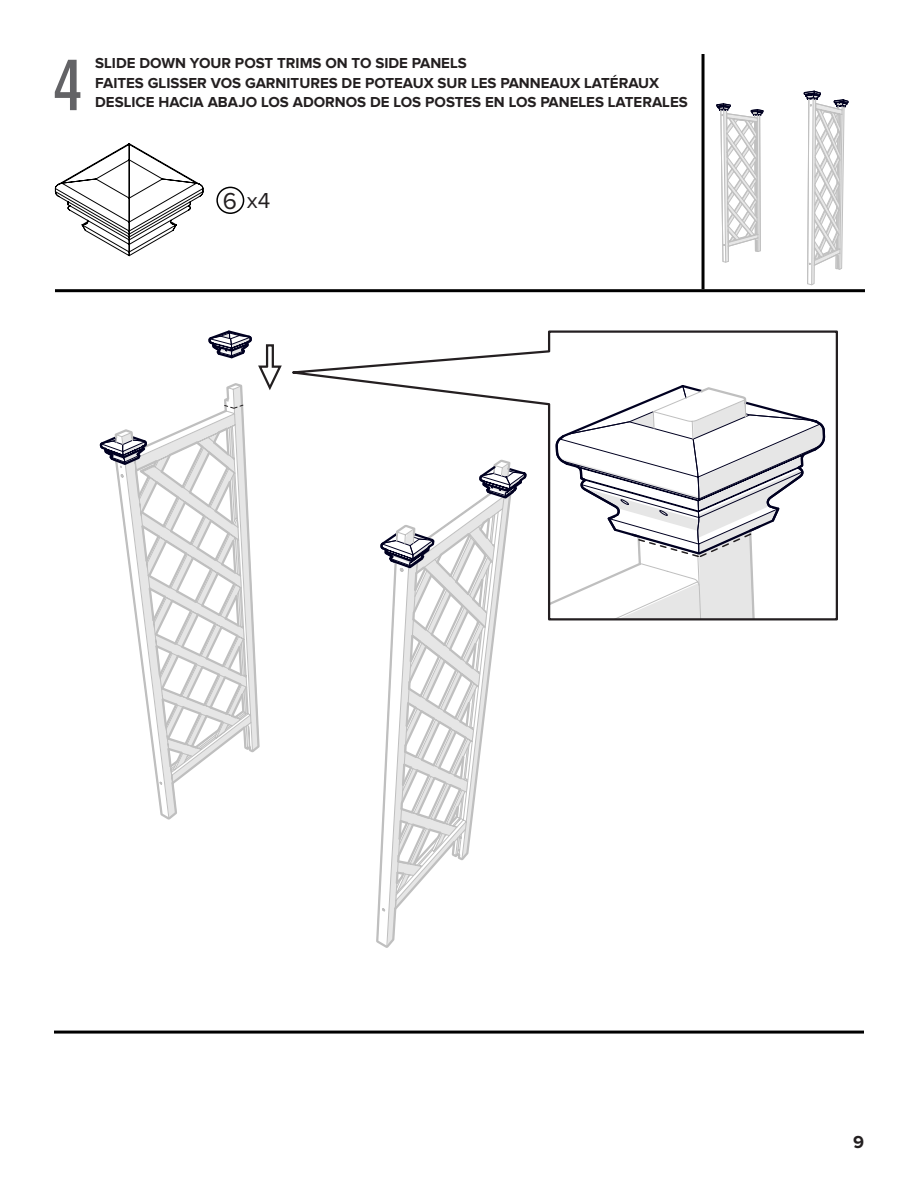
<style>
.page{position:relative;width:918px;height:1188px;background:#fff}
.page>*{position:absolute;margin:0;border:0;box-sizing:border-box;transform-origin:0 0}
.Jumbo_Heading{font:600 72px "Rift";color:#636366}
.t1{font:22.5px "Proxima Nova";color:#231f20}
.t2{font:700 18px "Proxima Nova";color:#231f20}
.t3{font:700 15px "Proxima Nova";color:#231f20}
.s1{font-size:24px}
</style>
<div class="page">
<hr style="left:55px;top:289px;width:810px;height:3px;background:#000">
<hr style="left:54px;top:1031px;width:810px;height:3px;background:#000">
<hr style="left:702px;top:54px;width:3px;height:235px;background:#000">
<svg style="left:376px;top:622px;width:120px;height:326px"></svg>
<svg style="left:54px;top:143px;width:150px;height:114px"></svg>
<svg style="left:292px;top:330px;width:546px;height:292px"></svg>
<div style="left:216px;top:187px;width:28px;height:27px;border:2px solid #000;border-radius:50%"></div>
<svg style="left:99px;top:330px;width:183px;height:490px"></svg>
<svg style="left:549px;top:59px;width:300px;height:560px"></svg>
<p class="Jumbo_Heading" style="left:54px;top:34px;width:29px">4</p>
<p class="t3" style="left:95px;top:56px;width:373px">SLIDE DOWN YOUR POST TRIMS ON TO SIDE PANELS</p>
<p class="t3" style="left:95px;top:76px;width:565px">FAITES GLISSER VOS GARNITURES DE POTEAUX SUR LES PANNEAUX LATÉRAUX</p>
<p class="t3" style="left:95px;top:95px;width:594px">DESLICE HACIA ABAJO LOS ADORNOS DE LOS POSTES EN LOS PANELES LATERALES</p>
<p class="t1" style="left:223px;top:191px;width:49px"><span class="s1">6</span> x4</p>
<p class="t2" style="left:853px;top:1134px;width:12px">9</p>
</div>
